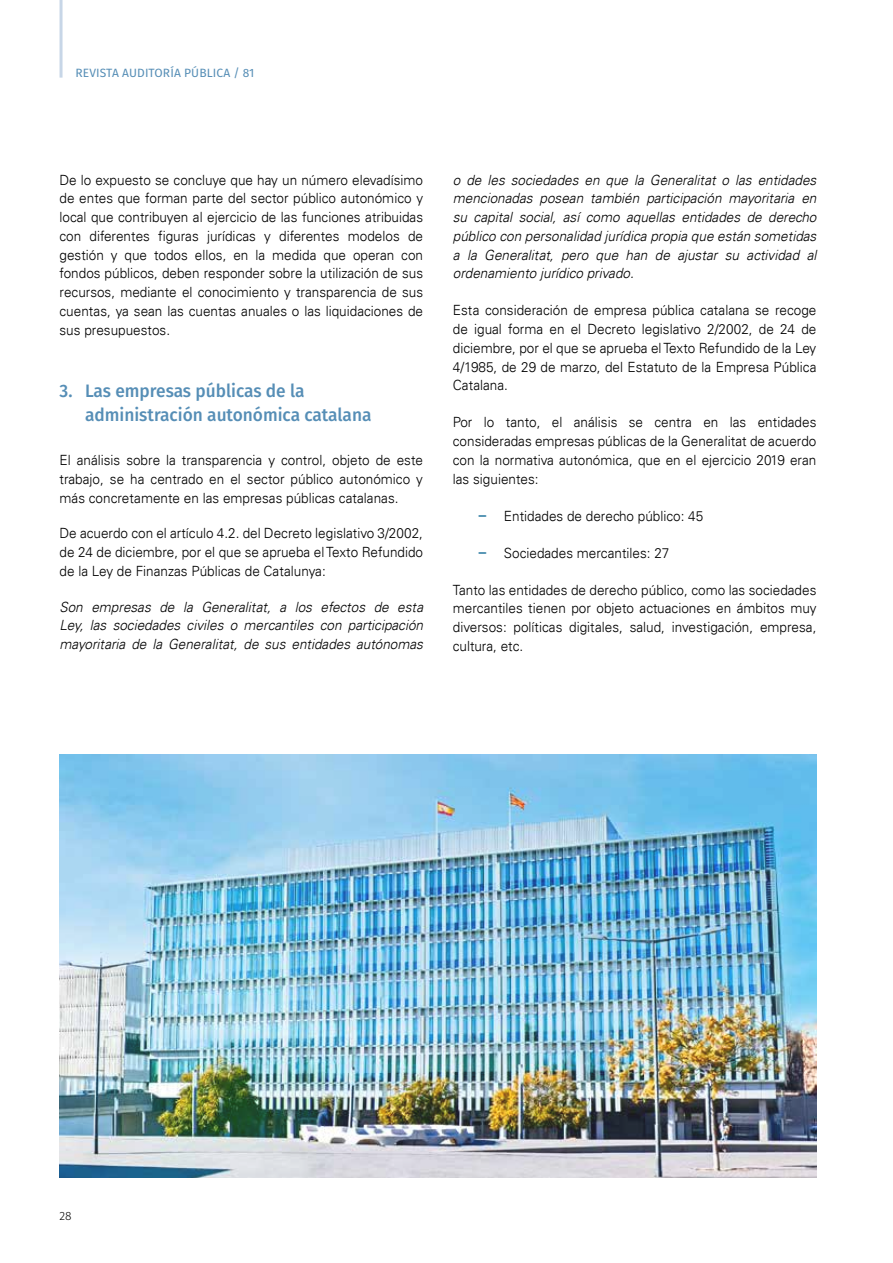
<style>
.page{position:relative;width:893px;height:1263px;background:#fff}
.page>*{position:absolute;margin:0;border:0;box-sizing:border-box;transform-origin:0 0}
.t1{font:500 18px/24px "Fira Sans";color:#568eb6;scale:.96 1}
.t2{font:300 14.1px/18.8px "Univers LT";color:#000;text-align:justify;scale:.96 1}
.t3{font:italic 300 14.1px/18.8px "Univers LT";color:#000;text-align:justify;scale:.96 1}
.t4{font:12px "Fira Sans";letter-spacing:.01em;color:#568eb6}
.t5{font:300 12px "Fira Sans";color:#000}
.s1{font-family:"Fira Sans";font-weight:500;font-size:15px;color:#2c7ba2}
</style>
<div class="page">
<hr style="left:60px;top:0;width:3px;height:78px;background:#c7d6e7">
<img style="left:60px;top:755px;width:756px;height:423px">
<p class="t4" style="left:76px;top:63px;width:180px">REVISTA AUDITORÍA PÚBLICA / 81</p>
<p class="t2" style="left:60px;top:170px;width:380px">De lo expuesto se concluye que hay un número elevadísimo de entes que forman parte del sector público autonómico y local que contribuyen al ejercicio de las funciones atribuidas con diferentes figuras jurídicas y diferentes modelos de gestión y que todos ellos, en la medida que operan con fondos públicos, deben responder sobre la utilización de sus recursos, mediante el conocimiento y transparencia de sus cuentas, ya sean las cuentas anuales o las liquidaciones de sus presupuestos.</p>
<p class="t1" style="left:85px;top:378px;width:300px;text-indent:-26px">3. Las empresas públicas de la administración autonómica catalana</p>
<p class="t2" style="left:60px;top:451px;width:380px">El análisis sobre la transparencia y control, objeto de este trabajo, se ha centrado en el sector público autonómico y más concretamente en las empresas públicas catalanas.</p>
<p class="t2" style="left:60px;top:524px;width:380px">De acuerdo con el artículo 4.2. del Decreto legislativo 3/2002, de 24 de diciembre, por el que se aprueba el Texto Refundido de la Ley de Finanzas Públicas de Catalunya:</p>
<p class="t3" style="left:60px;top:597px;width:380px">Son empresas de la Generalitat, a los efectos de esta Ley, las sociedades civiles o mercantiles con participación mayoritaria de la Generalitat, de sus entidades autónomas</p>
<p class="t3" style="left:453px;top:170px;width:380px">o de les sociedades en que la Generalitat o las entidades mencionadas posean también participación mayoritaria en su capital social, así como aquellas entidades de derecho público con personalidad jurídica propia que están sometidas a la Generalitat, pero que han de ajustar su actividad al ordenamiento jurídico privado.</p>
<p class="t2" style="left:453px;top:301px;width:380px">Esta consideración de empresa pública catalana se recoge de igual forma en el Decreto legislativo 2/2002, de 24 de diciembre, por el que se aprueba el Texto Refundido de la Ley 4/1985, de 29 de marzo, del Estatuto de la Empresa Pública Catalana.</p>
<p class="t2" style="left:453px;top:413px;width:380px">Por lo tanto, el análisis se centra en las entidades consideradas empresas públicas de la Generalitat de acuerdo con la normativa autonómica, que en el ejercicio 2019 eran las siguientes:</p>
<p class="t2" style="left:478px;top:506px;width:236px"><span class="s1">‒</span> Entidades de derecho público: 45</p>
<p class="t2" style="left:478px;top:543px;width:200px"><span class="s1">‒</span> Sociedades mercantiles: 27</p>
<p class="t2" style="left:453px;top:580px;width:380px">Tanto las entidades de derecho público, como las sociedades mercantiles tienen por objeto actuaciones en ámbitos muy diversos: políticas digitales, salud, investigación, empresa, cultura, etc.</p>
<p class="t5" style="left:60px;top:1207px;width:14px">28</p>
</div>
